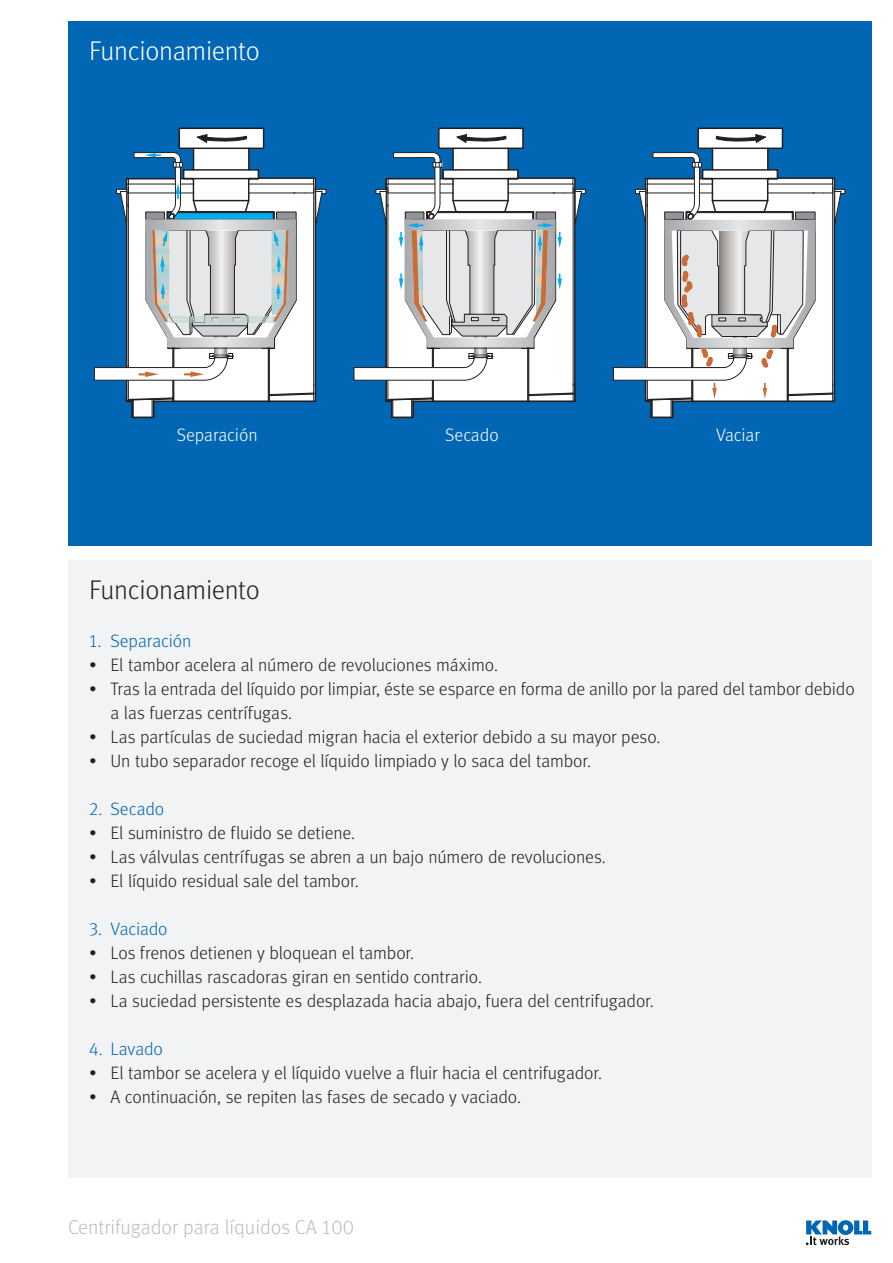
<style>
.page{position:relative;width:893px;height:1263px;background:#fff}
.page>*{position:absolute;margin:0;border:0;box-sizing:border-box;transform-origin:0 0}
.t1{font:27px "Meta Light LF";letter-spacing:-.015em;color:#231f20}
.t2{font:27px "Meta Light LF";letter-spacing:-.015em;color:#fff}
.t3{font:20.25px "Meta Light LF";color:#bcbdc0}
.t4{font:18px/24px "Meta Light LF";letter-spacing:-.01em;color:#231f20}
.t5{font:18px "Meta Light LF";letter-spacing:-.01em;color:#0166b3}
.t6{font:18px "Meta Light LF";color:#fff}
</style>
<div class="page">
<div style="left:68px;top:21px;width:804px;height:525px;background:#0166b3"></div>
<div style="left:68px;top:561px;width:804px;height:617px;background:#f2f3f4"></div>
<svg style="left:178px;top:128px;width:87px;height:24px;background:#cad1d7"></svg>
<svg style="left:438px;top:128px;width:86px;height:24px"></svg>
<svg style="left:697px;top:128px;width:87px;height:24px;background:#cad1d7"></svg>
<hr style="left:194px;top:148px;width:55px;height:1px;background:#231f20">
<hr style="left:453px;top:148px;width:55px;height:1px;background:#231f20">
<hr style="left:712px;top:148px;width:56px;height:1px;background:#231f20">
<svg style="left:94px;top:152px;width:233px;height:266px"></svg>
<svg style="left:455px;top:134px;width:52px;height:10px"></svg>
<svg style="left:715px;top:134px;width:52px;height:10px"></svg>
<svg style="left:195px;top:134px;width:53px;height:10px"></svg>
<svg style="left:353px;top:152px;width:233px;height:266px"></svg>
<svg style="left:613px;top:152px;width:232px;height:266px"></svg>
<svg style="left:806px;top:1220px;width:65px;height:25px"></svg>
<h1 class="t2" style="left:89px;top:35px;width:172px">Funcionamiento</h1>
<p class="t6" style="left:177px;top:424px;width:83px">Separación</p>
<p class="t6" style="left:445px;top:424px;width:55px">Secado</p>
<p class="t6" style="left:716px;top:424px;width:45px">Vaciar</p>
<h1 class="t1" style="left:89px;top:574px;width:172px">Funcionamiento</h1>
<p class="t5" style="left:89px;top:631px;width:103px">1. Separación</p>
<p class="t4" style="left:89px;top:653px;width:410px">• El tambor acelera al número de revoluciones máximo.</p>
<p class="t4" style="left:111px;top:677px;width:746px;text-indent:-21px">• Tras la entrada del líquido por limpiar, éste se esparce en forma de anillo por la pared del tambor debido a las fuerzas centrífugas.</p>
<p class="t4" style="left:89px;top:725px;width:573px">• Las partículas de suciedad migran hacia el exterior debido a su mayor peso.</p>
<p class="t4" style="left:89px;top:749px;width:503px">• Un tubo separador recoge el líquido limpiado y lo saca del tambor.</p>
<p class="t5" style="left:89px;top:798px;width:76px">2. Secado</p>
<p class="t4" style="left:89px;top:821px;width:267px">• El suministro de fluido se detiene.</p>
<p class="t4" style="left:89px;top:845px;width:518px">• Las válvulas centrífugas se abren a un bajo número de revoluciones.</p>
<p class="t4" style="left:89px;top:869px;width:271px">• El líquido residual sale del tambor.</p>
<p class="t5" style="left:89px;top:918px;width:80px">3. Vaciado</p>
<p class="t4" style="left:89px;top:941px;width:326px">• Los frenos detienen y bloquean el tambor.</p>
<p class="t4" style="left:89px;top:965px;width:394px">• Las cuchillas rascadoras giran en sentido contrario.</p>
<p class="t4" style="left:89px;top:989px;width:566px">• La suciedad persistente es desplazada hacia abajo, fuera del centrifugador.</p>
<p class="t5" style="left:89px;top:1038px;width:75px">4. Lavado</p>
<p class="t4" style="left:89px;top:1061px;width:514px">• El tambor se acelera y el líquido vuelve a fluir hacia el centrifugador.</p>
<p class="t4" style="left:89px;top:1085px;width:433px">• A continuación, se repiten las fases de secado y vaciado.</p>
<p class="t3" style="left:68px;top:1215px;width:287px">Centrifugador para líquidos CA 100</p>
</div>
